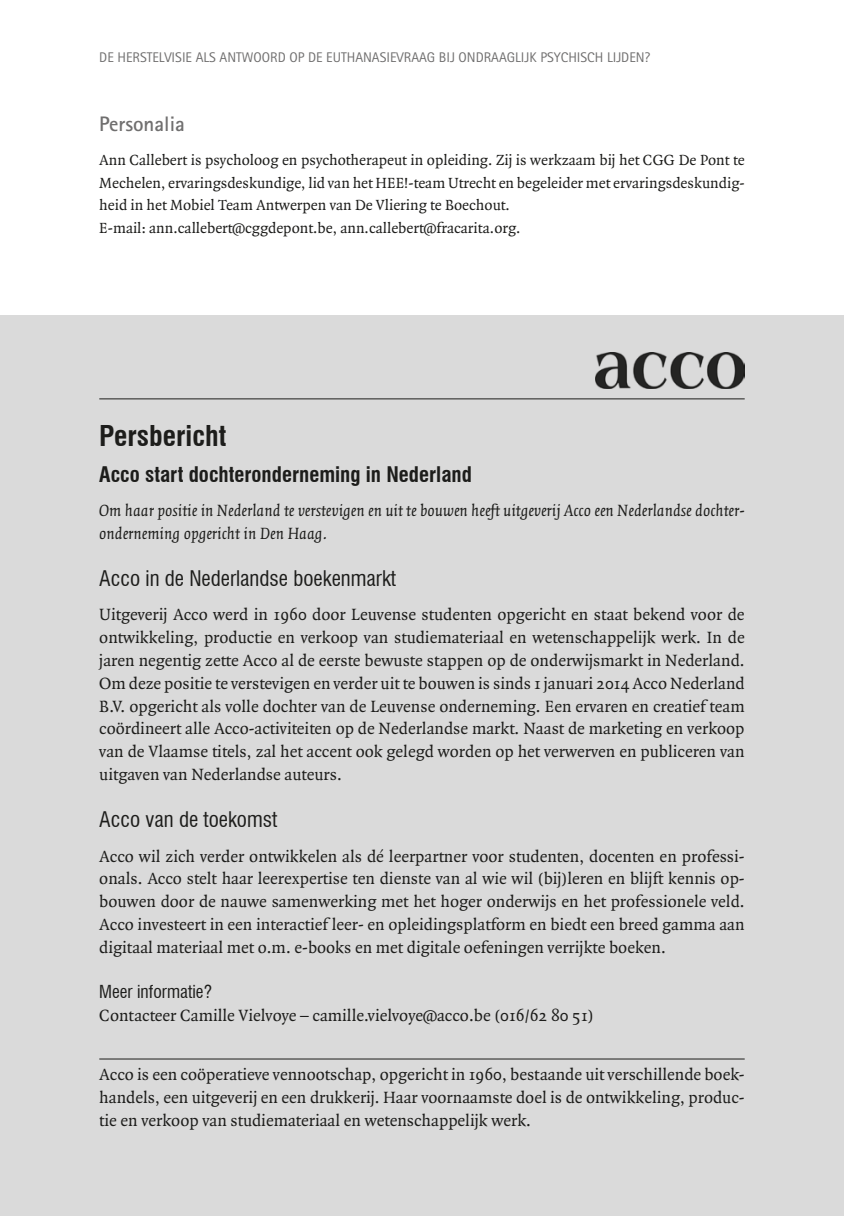
<style>
.page{position:relative;width:844px;height:1216px;background:#fff}
.page>*{position:absolute;margin:0;border:0;box-sizing:border-box;transform-origin:0 0}
.t1{font:700 condensed 28px "Swiss 721 BT";color:#1d1d1b}
.t2{font:condensed 21px "Swiss 721 BT";color:#1d1d1b}
.t3{font:700 condensed 21px "Swiss 721 BT";color:#1d1d1b}
.t4{font:700 21px "Rotis Sans Serif";color:#706f6f}
.t5{font:17.5px/22.8px "Quadraat";color:#1d1d1b;text-align:justify}
.t6{font:italic 17.5px/22.8px "Quadraat";color:#1d1d1b}
.t7{font:condensed 17.5px "Swiss 721 BT";color:#1d1d1b}
.t8{font:15.75px/22.8px "Quadraat";color:#1d1d1b}
.t9{font:14px "Rotis Sans Serif";color:#706f6f}
</style>
<div class="page">
<div style="left:0;top:316px;width:843px;height:899px;background:#dadada"></div>
<hr style="left:99px;top:1058px;width:645px;height:1px;background:#1d1d1b">
<img style="left:595px;top:353px;width:149px;height:35px">
<hr style="left:99px;top:398px;width:645px;height:1px;background:#1d1d1b">
<p class="t9" style="left:99px;top:49px;width:552px">DE HERSTELVISIE ALS ANTWOOR D OP DE EUTHANASIEVRAAG BIJ ONDRAAGLIJK PSYCHISCH LIJDEN?</p>
<p class="t4" style="left:99px;top:110px;width:87px">Personalia</p>
<p class="t8" style="left:99px;top:149px;width:646px">Ann Callebert is psycholoog en psychotherapeut in opleiding. Zij is werkzaam bij het CGG De Pont te Mechelen, ervaringsdeskundige, lid van het HEE!-team Utrecht en begeleider met ervaringsdeskundig&shy;heid in het Mobiel Team Antwerpen van De Vliering te Boechout.<br>E-mail: ann.callebert@cggdepont.be, ann.callebert@fracarita.org.</p>
<h1 class="t1" style="left:99px;top:418px;width:128px">Persbericht</h1>
<p class="t3" style="left:99px;top:461px;width:374px">Acco start dochteronderneming in Nederland</p>
<p class="t6" style="left:99px;top:499px;width:646px">Om haar positie in Nederland te verstevigen en uit te bouwen heeft uitgeverij Acco een Nederlandse dochter&shy;onderneming opgericht in Den Haag.</p>
<p class="t2" style="left:99px;top:566px;width:298px">Acco in de Nederlandse boekenmarkt</p>
<p class="t5" style="left:99px;top:604px;width:646px">Uitgeverij Acco werd in 1960 door Leuvense studenten opgericht en staat bekend voor de ontwikkeling, productie en verkoop van studiemateriaal en wetenschappelijk werk. In de jaren negentig zette Acco al de eerste bewuste stappen op de onderwijsmarkt in Nederland.<br>Om deze positie te verstevigen en verder uit te bouwen is sinds 1 januari 2014 Acco Nederland B.V. opgericht als volle dochter van de Leuvense onderneming. Een ervaren en creatief team coördineert alle Acco-activiteiten op de Nederlandse markt. Naast de marketing en verkoop van de Vlaamse titels, zal het accent ook gelegd worden op het verwerven en publiceren van uitgaven van Nederlandse auteurs.</p>
<p class="t2" style="left:99px;top:807px;width:179px">Acco van de toekomst</p>
<p class="t5" style="left:99px;top:845px;width:646px">Acco wil zich verder ontwikkelen als dé leerpartner voor studenten, docenten en professi&shy;onals. Acco stelt haar leerexpertise ten dienste van al wie wil (bij)leren en blijft kennis op&shy;bouwen door de nauwe samenwerking met het hoger onderwijs en het professionele veld.<br>Acco investeert in een interactief leer- en opleidingsplatform en biedt een breed gamma aan digitaal materiaal met o.m. e-books en met digitale oefeningen verrijkte boeken.</p>
<p class="t7" style="left:99px;top:981px;width:114px">Meer informatie?</p>
<p class="t5" style="left:99px;top:1004px;width:496px">Contacteer Camille Vielvoye – camille.vielvoye@acco.be (016/62 80 51)</p>
<p class="t5" style="left:99px;top:1063px;width:646px">Acco is een coöperatieve vennootschap, opgericht in 1960, bestaande uit verschillende boek&shy;handels, een uitgeverij en een drukkerij. Haar voornaamste doel is de ontwikkeling, produc&shy;tie en verkoop van studiemateriaal en wetenschappelijk werk.</p>
</div>
